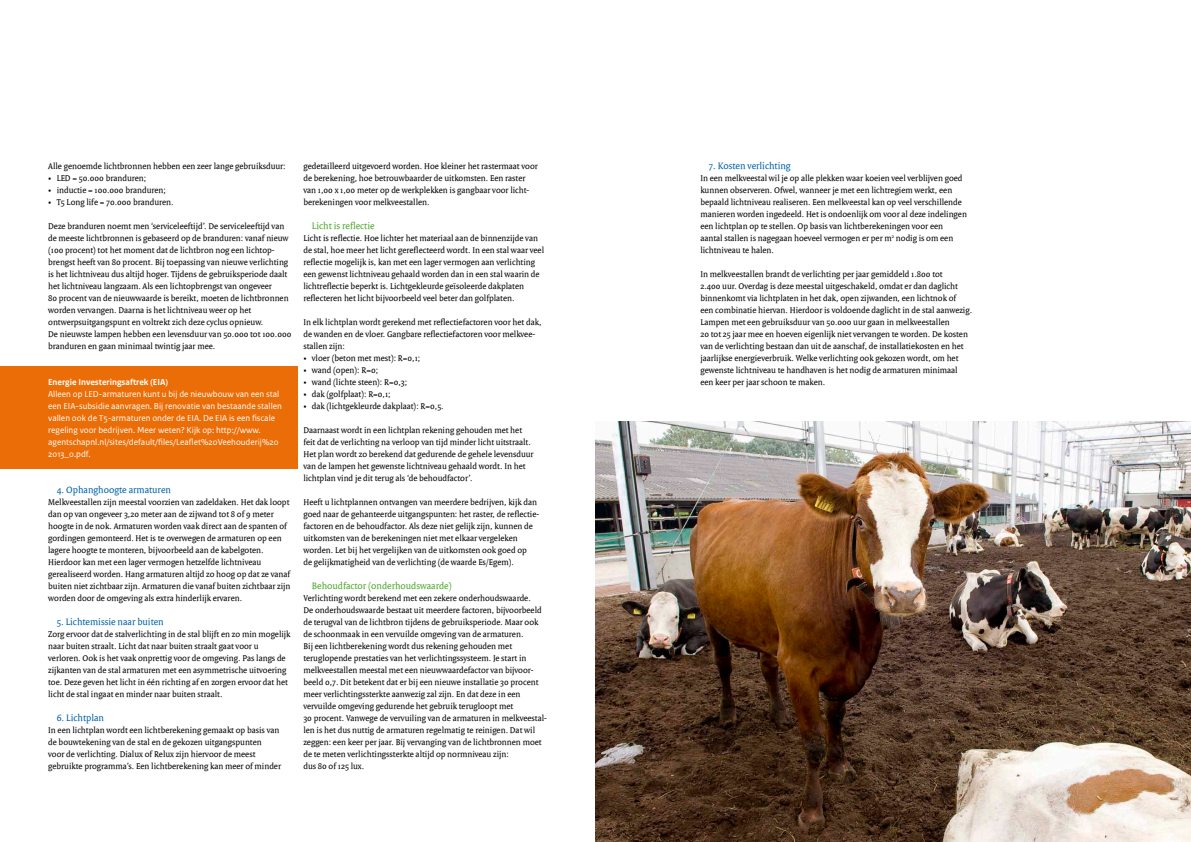
<style>
.page{position:relative;width:1191px;height:842px;background:#fff}
.page>*{position:absolute;margin:0;border:0;box-sizing:border-box;transform-origin:0 0}
.t1{font:10px "Rijksoverheid Serif";color:#0062a6}
.t2{font:10px "Rijksoverheid Serif";color:#4ba829}
.t3{font:9px/12px "Rijksoverheid Serif";color:#000}
.t4{font:9px/12px "Rijksoverheid Sans Text TT";color:#fff}
.t5{font:700 9px "Rijksoverheid Sans Text TT";color:#fff}
</style>
<div class="page">
<div style="left:0;top:366px;width:298px;height:103px;background:#eb6d07"></div>
<img style="left:595px;top:421px;width:596px;height:421px">
<p class="t1" style="left:709px;top:160px;width:83px">7. Kosten verlichting</p>
<p class="t3" style="left:700px;top:172px;width:268px">In een melkveestal wil je op alle plekken waar koeien veel verblijven goed kunnen observeren. Ofwel, wanneer je met een lichtregiem werkt, een bepaald lichtniveau realiseren. Een melkveestal kan op veel verschillende manieren worden ingedeeld. Het is ondoenlijk om voor al deze indelingen een lichtplan op te stellen. Op basis van lichtberekeningen voor een aantal stallen is nagegaan hoeveel vermogen er per m<sup>2</sup> nodig is om een lichtniveau te halen.</p>
<p class="t3" style="left:700px;top:268px;width:273px">In melkveestallen brandt de verlichting per jaar gemiddeld 1.800 tot<br>2.400 uur. Overdag is deze meestal uitgeschakeld, omdat er dan daglicht binnenkomt via lichtplaten in het dak, open zijwanden, een lichtnok of<br>een combinatie hiervan. Hierdoor is voldoende daglicht in de stal aanwezig.<br>Lampen met een gebruiksduur van 50.000 uur gaan in melkveestallen<br>20 tot 25 jaar mee en hoeven eigenlijk niet vervangen te worden. De kosten van de verlichting bestaan dan uit de aanschaf, de installatiekosten en het jaarlijkse energieverbruik. Welke verlichting ook gekozen wordt, om het gewenste lichtniveau te handhaven is het nodig de armaturen minimaal</p>
<p class="t3" style="left:303px;top:160px;width:236px">gedetailleerd uitgevoerd worden. Hoe kleiner het rastermaat voor de berekening, hoe betrouwbaarder de uitkomsten. Een raster van 1,00 x 1,00 meter op de werkplekken is gangbaar voor licht&shy;berekeningen voor melkveestallen.</p>
<p class="t2" style="left:312px;top:220px;width:64px">Licht is reflectie</p>
<p class="t3" style="left:303px;top:232px;width:242px">Licht is reflectie. Hoe lichter het materiaal aan de binnenzijde van de stal, hoe meer het licht gereflecteerd wordt. In een stal waar veel reflectie mogelijk is, kan met een lager vermogen aan verlichting een gewenst lichtniveau gehaald worden dan in een stal waarin de lichtreflectie beperkt is. Lichtgekleurde geïsoleerde dakplaten reflecteren het licht bijvoorbeeld veel beter dan golfplaten.</p>
<p class="t3" style="left:303px;top:316px;width:240px">In elk lichtplan wordt gerekend met reflectiefactoren voor het dak, de wanden en de vloer. Gangbare reflectiefactoren voor melkvee&shy;stallen zijn:</p>
<p class="t3" style="left:303px;top:352px;width:118px">• vloer (beton met mest): R=0,1;</p>
<p class="t3" style="left:303px;top:364px;width:76px">• wand (open): R=0;</p>
<p class="t3" style="left:303px;top:376px;width:105px">• wand (lichte steen): R=0,3;</p>
<p class="t3" style="left:303px;top:388px;width:89px">• dak (golfplaat): R=0,1;</p>
<p class="t3" style="left:303px;top:400px;width:142px">• dak (lichtgekleurde dakplaat): R=0,5.</p>
<p class="t3" style="left:303px;top:424px;width:232px">Daarnaast wordt in een lichtplan rekening gehouden met het feit dat de verlichting na verloop van tijd minder licht uitstraalt.<br>Het plan wordt zo berekend dat gedurende de gehele levensduur van de lampen het gewenste lichtniveau gehaald wordt. In het lichtplan vind je dit terug als ‘de behoudfactor’.</p>
<p class="t3" style="left:303px;top:496px;width:237px">Heeft u lichtplannen ontvangen van meerdere bedrijven, kijk dan goed naar de gehanteerde uitgangspunten: het raster, de reflectie&shy;factoren en de behoudfactor. Als deze niet gelijk zijn, kunnen de uitkomsten van de berekeningen niet met elkaar vergeleken worden. Let bij het vergelijken van de uitkomsten ook goed op<br>de gelijkmatigheid van de verlichting (de waarde Es/Egem).</p>
<p class="t2" style="left:312px;top:580px;width:141px">Behoudfactor (onderhoudswaarde)</p>
<p class="t3" style="left:303px;top:592px;width:245px">Verlichting wordt berekend met een zekere onderhoudswaarde.<br>De onderhoudswaarde bestaat uit meerdere factoren, bijvoorbeeld de terugval van de lichtbron tijdens de gebruiksperiode. Maar ook de schoonmaak in een vervuilde omgeving van de armaturen.<br>Bij een lichtberekening wordt dus rekening gehouden met teruglopende prestaties van het verlichtingssysteem. Je start in melkveestallen meestal met een nieuwwaardefactor van bijvoor&shy;beeld 0,7. Dit betekent dat er bij een nieuwe installatie 30 procent meer verlichtingssterkte aanwezig zal zijn. En dat deze in een vervuilde omgeving gedurende het gebruik terugloopt met<br>30 procent. Vanwege de vervuiling van de armaturen in melkveestal&shy;len is het dus nuttig de armaturen regelmatig te reinigen. Dat wil zeggen: een keer per jaar. Bij vervanging van de lichtbronnen moet de te meten verlichtingssterkte altijd op normniveau zijn:<br>dus 80 of 125 lux.</p>
<p class="t3" style="left:48px;top:160px;width:239px">Alle genoemde lichtbronnen hebben een zeer lange gebruiksduur:</p>
<p class="t3" style="left:48px;top:172px;width:100px">• LED = 50.000 branduren;</p>
<p class="t3" style="left:48px;top:184px;width:119px">• inductie = 100.000 branduren;</p>
<p class="t3" style="left:48px;top:196px;width:127px">• T5 Long life = 70.000 branduren.</p>
<p class="t3" style="left:48px;top:220px;width:245px">Deze branduren noemt men ‘serviceleeftijd’. De serviceleeftijd van de meeste lichtbronnen is gebaseerd op de branduren: vanaf nieuw (100 procent) tot het moment dat de lichtbron nog een lichtop&shy;brengst heeft van 80 procent. Bij toepassing van nieuwe verlichting is het lichtniveau dus altijd hoger. Tijdens de gebruiksperiode daalt het lichtniveau langzaam. Als een lichtopbrengst van ongeveer<br>80 procent van de nieuwwaarde is bereikt, moeten de lichtbronnen worden vervangen. Daarna is het lichtniveau weer op het ontwerpsuitgangspunt en voltrekt zich deze cyclus opnieuw.<br>De nieuwste lampen hebben een levensduur van 50.000 tot 100.000 branduren en gaan minimaal twintig jaar mee.</p>
<p class="t5" style="left:48px;top:377px;width:121px">Energie Investeringsaftrek (EIA)</p>
<p class="t3" style="left:700px;top:376px;width:126px">een keer per jaar schoon te maken.</p>
<p class="t4" style="left:48px;top:388px;width:235px">Alleen op LED-armaturen kunt u bij de nieuwbouw van een stal een EIA-subsidie aanvragen. Bij renovatie van bestaande stallen vallen ook de T5-armaturen onder de EIA. De EIA is een fiscale regeling voor bedrijven. Meer weten? Kijk op: http://www. agentschapnl.nl/sites/default/files/Leaflet%20Veehouderij%20<br>2013_0.pdf.</p>
<p class="t1" style="left:57px;top:484px;width:116px">4. Ophanghoogte armaturen</p>
<p class="t3" style="left:48px;top:496px;width:244px">Melkveestallen zijn meestal voorzien van zadeldaken. Het dak loopt dan op van ongeveer 3,20 meter aan de zijwand tot 8 of 9 meter hoogte in de nok. Armaturen worden vaak direct aan de spanten of gordingen gemonteerd. Het is te overwegen de armaturen op een lagere hoogte te monteren, bijvoorbeeld aan de kabelgoten.<br>Hierdoor kan met een lager vermogen hetzelfde lichtniveau gerealiseerd worden. Hang armaturen altijd zo hoog op dat ze vanaf buiten niet zichtbaar zijn. Armaturen die vanaf buiten zichtbaar zijn worden door de omgeving als extra hinderlijk ervaren.</p>
<p class="t1" style="left:57px;top:616px;width:109px">5. Lichtemissie naar buiten</p>
<p class="t3" style="left:48px;top:628px;width:244px">Zorg ervoor dat de stalverlichting in de stal blijft en zo min mogelijk naar buiten straalt. Licht dat naar buiten straalt gaat voor u verloren. Ook is het vaak onprettig voor de omgeving. Pas langs de zijkanten van de stal armaturen met een asymmetrische uitvoering toe. Deze geven het licht in één richting af en zorgen ervoor dat het licht de stal ingaat en minder naar buiten straalt.</p>
<p class="t1" style="left:57px;top:712px;width:49px">6. Lichtplan</p>
<p class="t3" style="left:48px;top:724px;width:234px">In een lichtplan wordt een lichtberekening gemaakt op basis van de bouwtekening van de stal en de gekozen uitgangspunten<br>voor de verlichting. Dialux of Relux zijn hiervoor de meest gebruikte programma’s. Een lichtberekening kan meer of minder</p>
</div>
